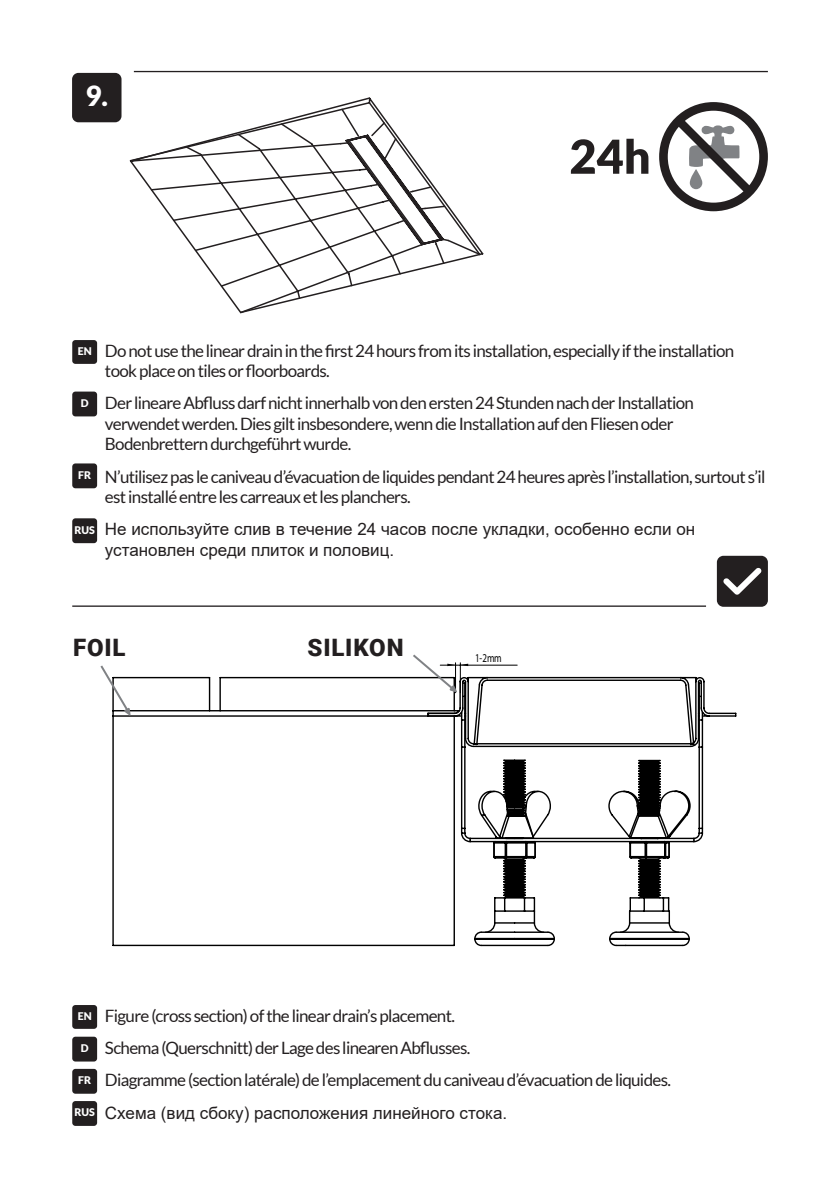
<style>
.page{position:relative;width:840px;height:1191px;background:#fff}
.page>*{position:absolute;margin:0;border:0;box-sizing:border-box;transform-origin:0 0}
.t1{font:900 27.8px "Lato";color:#fff}
.t2{font:900 24px "Roboto";letter-spacing:.035em;color:#231f20}
.t3{font:17px/20.4px "Lato";letter-spacing:-.04em;color:#231f20}
.t4{font:17px/20.4px "Arial";color:#231f20}
.t5{font:12px "Myriad Pro";color:#000;scale:.75 1}
.t6{font:900 10.6px "Lato";color:#fff}
</style>
<div class="page">
<hr style="left:72px;top:605px;width:633px;height:2px;background:#231f20">
<div style="left:716px;top:556px;width:51px;height:51px;background:#231f20;border-radius:7px"></div>
<svg style="left:723px;top:568px;width:38px;height:26px"></svg>
<div style="left:72px;top:73px;width:49px;height:49px;background:#231f20;border-radius:6px"></div>
<hr style="left:134px;top:71px;width:633px;height:1px;background:#231f20">
<div style="left:72px;top:340px;width:25px;height:24px;background:#231f20;border-radius:3px"></div>
<div style="left:72px;top:1005px;width:25px;height:23px;background:#231f20;border-radius:3px"></div>
<div style="left:72px;top:391px;width:25px;height:25px;background:#231f20;border-radius:3px"></div>
<div style="left:72px;top:1036px;width:25px;height:25px;background:#231f20;border-radius:3px"></div>
<div style="left:72px;top:463px;width:25px;height:25px;background:#231f20;border-radius:3px"></div>
<div style="left:72px;top:1068px;width:25px;height:25px;background:#231f20;border-radius:3px"></div>
<div style="left:72px;top:518px;width:25px;height:25px;background:#231f20;border-radius:3px"></div>
<div style="left:72px;top:1101px;width:25px;height:24px;background:#231f20;border-radius:3px"></div>
<svg style="left:445px;top:201px;width:39px;height:63px"></svg>
<svg style="left:129px;top:97px;width:316px;height:217px"></svg>
<svg style="left:570px;top:139px;width:78px;height:35px"></svg>
<svg style="left:659px;top:102px;width:108px;height:109px"></svg>
<hr style="left:460px;top:664px;width:57px;height:1px;background:#000">
<svg style="left:468px;top:676px;width:268px;height:158px"></svg>
<svg style="left:460px;top:681px;width:243px;height:162px"></svg>
<hr style="left:609px;top:937px;width:79px;height:2px;background:#000">
<hr style="left:474px;top:937px;width:40px;height:2px;background:#000">
<svg style="left:477px;top:759px;width:206px;height:187px"></svg>
<svg style="left:112px;top:676px;width:348px;height:270px"></svg>
<svg style="left:100px;top:665px;width:31px;height:51px"></svg>
<svg style="left:410px;top:654px;width:58px;height:43px"></svg>
<p class="t1" style="left:85px;top:80px;width:24px">9.</p>
<p class="t6" style="left:78px;top:345px;width:15px">EN</p>
<p class="t6" style="left:81px;top:397px;width:9px">D</p>
<p class="t6" style="left:78px;top:468px;width:14px">FR</p>
<p class="t6" style="left:75px;top:523px;width:22px">RUS</p>
<p class="t3" style="left:105px;top:340px;width:630px">Do not use the linear drain in the first 24 hours from its installation, especially if the installation took place on tiles or floorboards.</p>
<p class="t3" style="left:105px;top:393px;width:590px">Der lineare Abfluss darf nicht innerhalb von den ersten 24 Stunden nach der Installation verwendet werden. Dies gilt insbesondere, wenn die Installation auf den Fliesen oder<br>Bodenbrettern durchgeführt wurde.</p>
<p class="t3" style="left:105px;top:466px;width:661px">N’utilisez pas le caniveau d’évacuation de liquides pendant 24 heures après l’installation, surtout s’il est installé entre les carreaux et les planchers.</p>
<p class="t4" style="left:105px;top:519px;width:591px">Не используйте слив в течение 24 часов после укладки, особенно если он установлен среди плиток и половиц.</p>
<p class="t2" style="left:73px;top:631px;width:54px">FOIL</p>
<p class="t2" style="left:307px;top:630px;width:97px">SILIKON</p>
<p class="t5" style="left:474px;top:651px;width:37px">1-2mm</p>
<p class="t6" style="left:78px;top:1010px;width:15px">EN</p>
<p class="t6" style="left:81px;top:1041px;width:9px">D</p>
<p class="t6" style="left:78px;top:1074px;width:14px">FR</p>
<p class="t6" style="left:75px;top:1106px;width:22px">RUS</p>
<p class="t3" style="left:105px;top:1005px;width:351px">Figure (cross section) of the linear drain’s placement.</p>
<p class="t3" style="left:105px;top:1037px;width:366px">Schema (Querschnitt) der Lage des linearen Abflusses.</p>
<p class="t3" style="left:105px;top:1070px;width:567px">Diagramme (section latérale) de l’emplacement du caniveau d’évacuation de liquides.</p>
<p class="t4" style="left:105px;top:1102px;width:403px">Схема (вид сбоку) расположения линейного стока.</p>
</div>
